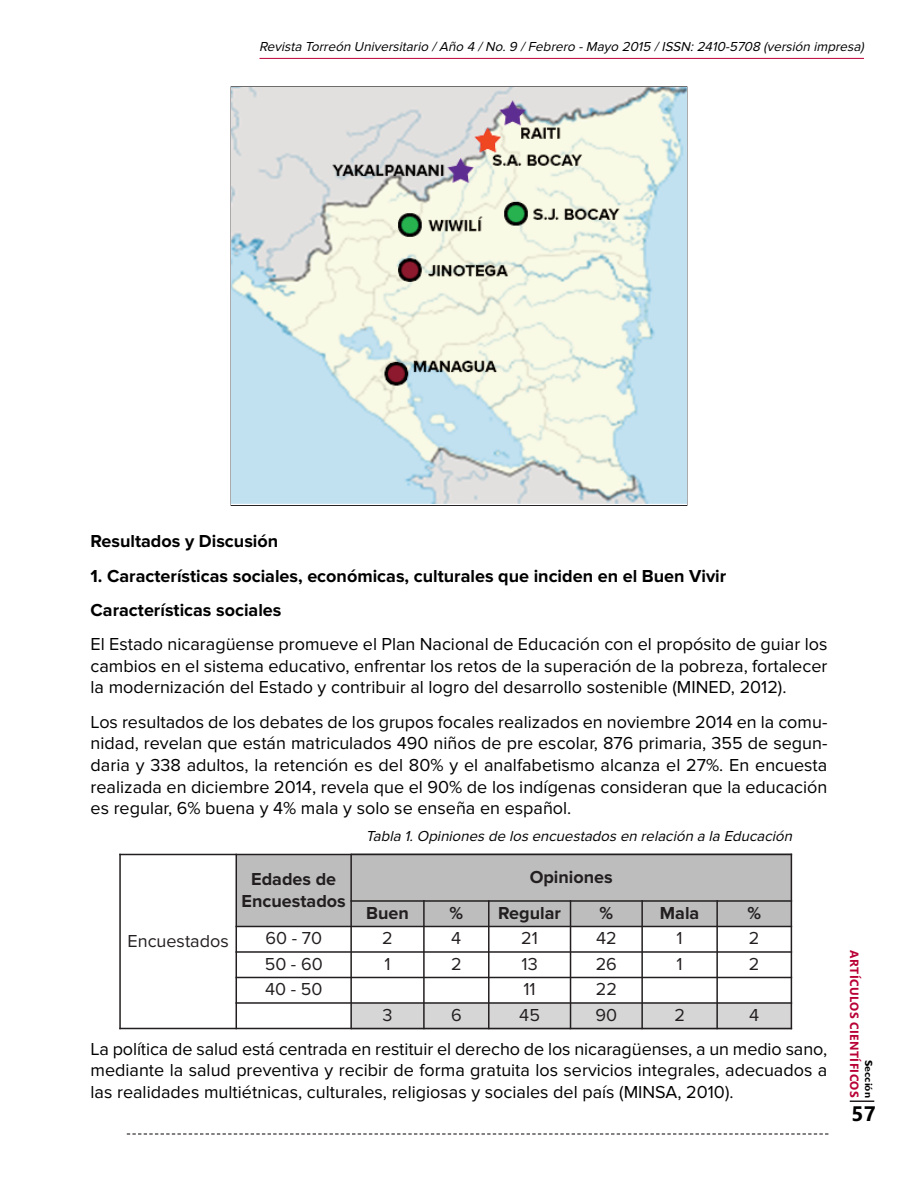
<style>
.page{position:relative;width:918px;height:1188px;background:#fff}
.page>*{position:absolute;margin:0;border:0;box-sizing:border-box;transform-origin:0 0}
.t1{font:700 21px "Segoe UI";color:#000}
.t2{font:18px/21.6px "Proxima Nova";color:#000;text-align:justify}
.t3{font:700 18px/34.3px "Proxima Nova";color:#000}
.t4{font:18px "Proxima Nova";color:#231f20}
.t5{font:700 18px/21.6px "Proxima Nova";color:#231f20;text-align:center}
.t6{font:italic 15px "Proxima Nova";color:#000}
.t7{font:italic 13.5px "Proxima Nova";color:#000}
.t8{font:700 12px "Segoe UI";letter-spacing:.035em;color:#b90035}
.t9{font:700 10.5px "Gill Sans";color:#000}
</style>
<div class="page">
<img style="left:232px;top:87px;width:454px;height:417px">
<div style="left:236px;top:854px;width:115px;height:72px;background:#bdbdbd"></div>
<div style="left:351px;top:854px;width:440px;height:47px;background:#bdbdbd"></div>
<div style="left:351px;top:901px;width:73px;height:25px;background:#bdbdbd"></div>
<div style="left:424px;top:901px;width:65px;height:25px;background:#bdbdbd"></div>
<div style="left:489px;top:901px;width:82px;height:25px;background:#bdbdbd"></div>
<div style="left:571px;top:901px;width:71px;height:25px;background:#bdbdbd"></div>
<div style="left:642px;top:901px;width:75px;height:25px;background:#bdbdbd"></div>
<div style="left:717px;top:901px;width:75px;height:25px;background:#bdbdbd"></div>
<div style="left:351px;top:1003px;width:73px;height:26px;background:#d6d6d6"></div>
<div style="left:424px;top:1003px;width:65px;height:26px;background:#d6d6d6"></div>
<div style="left:489px;top:1003px;width:82px;height:26px;background:#d6d6d6"></div>
<div style="left:571px;top:1003px;width:71px;height:26px;background:#d6d6d6"></div>
<div style="left:642px;top:1003px;width:75px;height:26px;background:#d6d6d6"></div>
<div style="left:717px;top:1003px;width:75px;height:26px;background:#d6d6d6"></div>
<hr style="left:119px;top:854px;width:2px;height:175px;background:#231f20">
<hr style="left:236px;top:854px;width:1px;height:175px;background:#231f20">
<hr style="left:350px;top:854px;width:2px;height:175px;background:#231f20">
<hr style="left:423px;top:900px;width:2px;height:129px;background:#231f20">
<hr style="left:488px;top:900px;width:2px;height:129px;background:#231f20">
<hr style="left:570px;top:900px;width:1px;height:129px;background:#231f20">
<hr style="left:641px;top:900px;width:2px;height:129px;background:#231f20">
<hr style="left:716px;top:900px;width:2px;height:129px;background:#231f20">
<hr style="left:791px;top:854px;width:1px;height:175px;background:#231f20">
<hr style="left:119px;top:854px;width:673px;height:1px;background:#231f20">
<hr style="left:350px;top:900px;width:442px;height:2px;background:#231f20">
<hr style="left:236px;top:926px;width:556px;height:1px;background:#231f20">
<hr style="left:236px;top:951px;width:556px;height:2px;background:#231f20">
<hr style="left:236px;top:977px;width:556px;height:1px;background:#231f20">
<hr style="left:236px;top:1002px;width:556px;height:2px;background:#231f20">
<hr style="left:119px;top:1028px;width:673px;height:1px;background:#231f20">
<hr style="left:850px;top:1100px;width:24px;height:2px;background:#231f20">
<svg style="left:127px;top:1133px;width:701px;height:2px"></svg>
<hr style="left:260px;top:58px;width:604px;height:1px;background:#b90035">
<p class="t7" style="left:259px;top:42px;width:609px">Revista Torreón Universitario / Año 4 / No. 9 / Febrero - Mayo 2015 / ISSN: 2410-5708 (versión impresa)</p>
<p class="t3" style="left:91px;top:526px;width:189px">Resultados y Discusión</p>
<p class="t3" style="left:91px;top:560px;width:637px">1. Características sociales, económicas, culturales que inciden en el Buen Vivir<br>Características sociales</p>
<p class="t2" style="left:91px;top:635px;width:738px">El Estado nicaragüense promueve el Plan Nacional de Educación con el propósito de guiar los cambios en el sistema educativo, enfrentar los retos de la superación de la pobreza, fortalecer la modernización del Estado y contribuir al logro del desarrollo sostenible (MINED, 2012).</p>
<p class="t2" style="left:91px;top:713px;width:738px">Los resultados de los debates de los grupos focales realizados en noviembre 2014 en la comu&shy;nidad, revelan que están matriculados 490 niños de pre escolar, 876 primaria, 355 de segun&shy;daria y 338 adultos, la retención es del 80% y el analfabetismo alcanza el 27%. En encuesta realizada en diciembre 2014, revela que el 90% de los indígenas consideran que la educación es regular, 6% buena y 4% mala y solo se enseña en español.</p>
<p class="t4" style="left:128px;top:935px;width:103px">Encuestados</p>
<p class="t6" style="left:366px;top:831px;width:431px">Tabla 1. Opiniones de los encuestados en relación a la Educación</p>
<p class="t5" style="left:242px;top:870px;width:106px">Edades de<br>Encuestados</p>
<p class="t5" style="left:530px;top:868px;width:85px">Opiniones</p>
<p class="t5" style="left:366px;top:904px;width:44px">Buen</p>
<p class="t5" style="left:450px;top:904px;width:15px">%</p>
<p class="t5" style="left:498px;top:904px;width:64px">Regular</p>
<p class="t5" style="left:600px;top:904px;width:15px">%</p>
<p class="t5" style="left:660px;top:904px;width:41px">Mala</p>
<p class="t5" style="left:747px;top:904px;width:15px">%</p>
<p class="t4" style="left:265px;top:932px;width:58px">60 - 70</p>
<p class="t4" style="left:382px;top:932px;width:12px">2</p>
<p class="t4" style="left:451px;top:932px;width:12px">4</p>
<p class="t4" style="left:521px;top:932px;width:18px">21</p>
<p class="t4" style="left:596px;top:932px;width:22px">42</p>
<p class="t4" style="left:677px;top:932px;width:8px">1</p>
<p class="t4" style="left:749px;top:932px;width:12px">2</p>
<p class="t4" style="left:265px;top:958px;width:59px">50 - 60</p>
<p class="t4" style="left:384px;top:958px;width:8px">1</p>
<p class="t4" style="left:451px;top:958px;width:12px">2</p>
<p class="t4" style="left:522px;top:958px;width:18px">13</p>
<p class="t4" style="left:596px;top:958px;width:23px">26</p>
<p class="t4" style="left:677px;top:958px;width:8px">1</p>
<p class="t4" style="left:749px;top:958px;width:12px">2</p>
<p class="t4" style="left:265px;top:983px;width:59px">40 - 50</p>
<p class="t4" style="left:524px;top:983px;width:14px">11</p>
<p class="t4" style="left:596px;top:983px;width:23px">22</p>
<p class="t4" style="left:383px;top:1009px;width:12px">3</p>
<p class="t4" style="left:451px;top:1009px;width:12px">6</p>
<p class="t4" style="left:519px;top:1009px;width:22px">45</p>
<p class="t4" style="left:596px;top:1009px;width:23px">90</p>
<p class="t4" style="left:674px;top:1009px;width:12px">2</p>
<p class="t4" style="left:749px;top:1009px;width:12px">4</p>
<p class="t2" style="left:91px;top:1040px;width:738px">La política de salud está centrada en restituir el derecho de los nicaragüenses, a un medio sano, mediante la salud preventiva y recibir de forma gratuita los servicios integrales, adecuados a las realidades multiétnicas, culturales, religiosas y sociales del país (MINSA, 2010).</p>
<p class="t8" style="left:861px;top:950px;width:149px;rotate:90deg">ARTÍCULOS CIENTÍFICOS</p>
<p class="t1" style="left:852px;top:1102px;width:26px">57</p>
<p class="t9" style="left:875px;top:1060px;width:39px;rotate:90deg">Sección</p>
</div>
